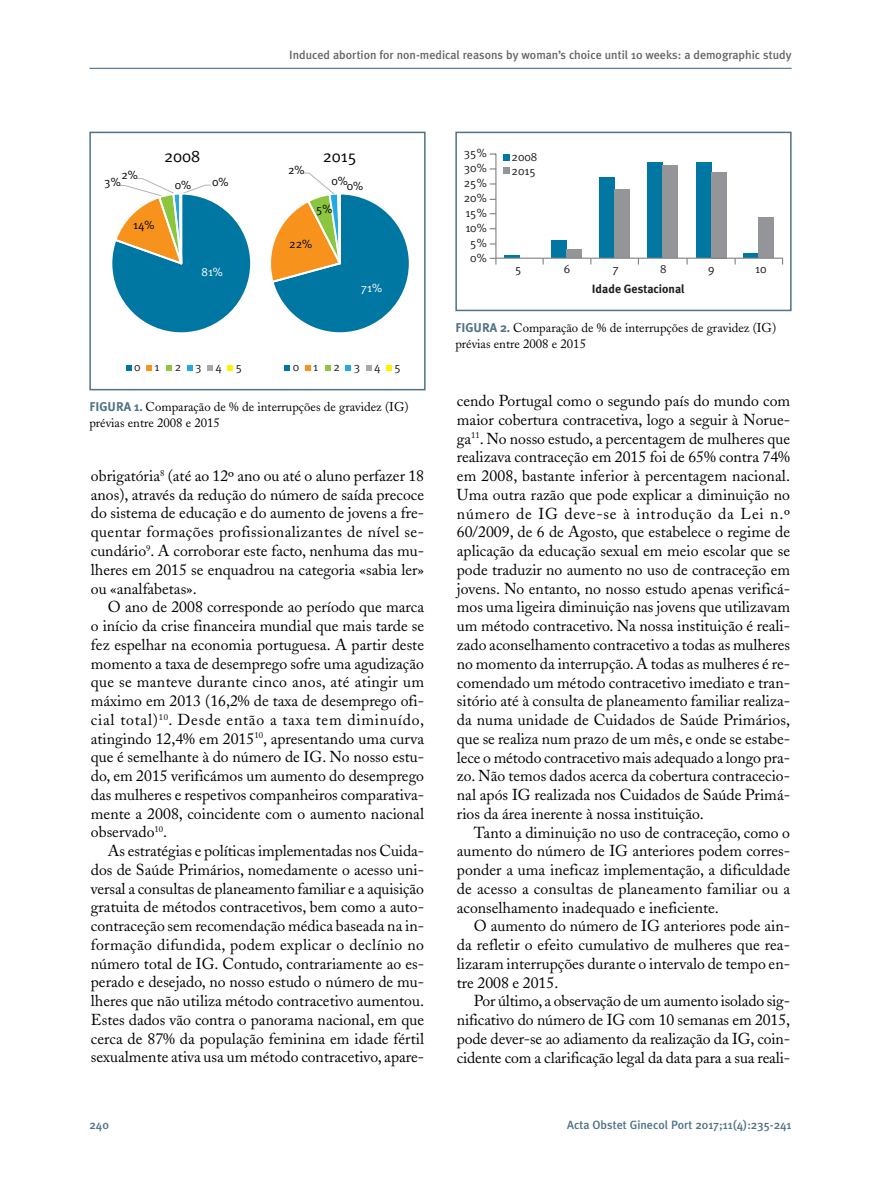
<style>
.page{position:relative;width:881px;height:1191px;background:#fff}
.page>*{position:absolute;margin:0;border:0;box-sizing:border-box;transform-origin:0 0}
.t1{font:16.8px "Meta Plus Normal";color:#040503}
.t2{font:15.75px/18.8px "Adobe Caslon";color:#000;text-align:justify}
.t3{font:12.75px/15.8px "Adobe Caslon";color:#000}
.t4{font:500 12px "Meta Plus";color:#666}
.t5{font:12px "Meta Plus Normal";color:#231f20}
.t6{font:500 12px "Meta Plus";color:#517287}
.t7{font:12px "Meta Plus Normal";color:#040503}
.t8{font:700 12px "Meta Plus";color:#231f20}
.t9{font:12px "Meta Plus Normal";color:#fff}
.s1{font-family:"Meta Plus";font-weight:700;color:#517287}
</style>
<div class="page">
<hr style="left:89px;top:68px;width:702px;height:1px;background:#517287">
<svg style="left:489px;top:153px;width:293px;height:112px"></svg>
<div style="left:455px;top:132px;width:336px;height:179px;border:2px solid #517287"></div>
<svg style="left:112px;top:178px;width:139px;height:193px"></svg>
<svg style="left:271px;top:172px;width:138px;height:199px"></svg>
<div style="left:89px;top:132px;width:336px;height:258px;border:2px solid #517287"></div>
<p class="t4" style="left:289px;top:48px;width:503px">Induced abortion for non-medical reasons by woman’s choice until 10 weeks: a demographic study</p>
<p class="t7" style="left:121px;top:168px;width:18px">2%</p>
<p class="t7" style="left:104px;top:175px;width:18px">3%</p>
<p class="t1" style="left:164px;top:147px;width:37px">2008</p>
<p class="t7" style="left:175px;top:178px;width:18px">0%</p>
<p class="t7" style="left:212px;top:175px;width:18px">0%</p>
<p class="t7" style="left:288px;top:162px;width:18px">2%</p>
<p class="t1" style="left:323px;top:147px;width:35px">2015</p>
<p class="t7" style="left:331px;top:176px;width:33px">0%0%</p>
<p class="t5" style="left:463px;top:146px;width:24px">35%</p>
<p class="t5" style="left:463px;top:161px;width:24px">30%</p>
<p class="t5" style="left:463px;top:176px;width:24px">25%</p>
<p class="t5" style="left:511px;top:150px;width:27px">2008</p>
<p class="t5" style="left:511px;top:163px;width:26px">2015</p>
<p class="t5" style="left:463px;top:191px;width:24px">20%</p>
<p class="t7" style="left:316px;top:202px;width:18px">5%</p>
<p class="t5" style="left:465px;top:205px;width:23px">15%</p>
<p class="t7" style="left:133px;top:218px;width:23px">14%</p>
<p class="t5" style="left:465px;top:220px;width:23px">10%</p>
<p class="t7" style="left:289px;top:237px;width:24px">22%</p>
<p class="t5" style="left:470px;top:236px;width:18px">5%</p>
<p class="t5" style="left:470px;top:250px;width:18px">0%</p>
<p class="t9" style="left:201px;top:265px;width:23px">81%</p>
<p class="t5" style="left:563px;top:262px;width:8px">6</p>
<p class="t5" style="left:515px;top:262px;width:8px">5</p>
<p class="t5" style="left:612px;top:262px;width:8px">7</p>
<p class="t5" style="left:660px;top:262px;width:8px">8</p>
<p class="t5" style="left:708px;top:262px;width:8px">9</p>
<p class="t5" style="left:754px;top:262px;width:13px">10</p>
<p class="t9" style="left:361px;top:281px;width:23px">71%</p>
<p class="t8" style="left:591px;top:282px;width:94px">Idade Gestacional</p>
<p class="t3" style="left:455px;top:321px;width:322px"><span class="s1">FIGURA 2.</span> Comparação de % de interrupções de gravidez (IG) prévias entre 2008 e 2015</p>
<p class="t5" style="left:293px;top:360px;width:27px">0 1</p>
<p class="t5" style="left:333px;top:360px;width:69px">2345</p>
<p class="t3" style="left:89px;top:400px;width:320px"><span class="s1">FIGURA 1.</span> Comparação de % de interrupções de gravidez (IG) prévias entre 2008 e 2015</p>
<p class="t5" style="left:134px;top:360px;width:27px">0 1</p>
<p class="t5" style="left:175px;top:360px;width:69px">2345</p>
<p class="t2" style="left:91px;top:468px;width:334px">obrigatória<sup>8</sup> (até ao 12º ano ou até o aluno perfazer 18 anos), através da redução do número de saída precoce do sistema de educação e do aumento de jovens a fre&shy;quentar formações profissionalizantes de nível se&shy;cundário<sup>9</sup>. A corroborar este facto, nenhuma das mu&shy;lheres em 2015 se enquadrou na categoria «sabia ler» ou «analfabetas».</p>
<p class="t2" style="left:91px;top:599px;width:334px;text-indent:17px">O ano de 2008 corresponde ao período que marca o início da crise financeira mundial que mais tarde se fez espelhar na economia portuguesa. A partir deste momento a taxa de desemprego sofre uma agudização que se manteve durante cinco anos, até atingir um máximo em 2013 (16,2% de taxa de desemprego ofi&shy;cial total)<sup>10</sup>. Desde então a taxa tem diminuído, atingindo 12,4% em 2015<sup>10</sup>, apresentando uma curva que é semelhante à do número de IG. No nosso estu&shy;do, em 2015 verificámos um aumento do desemprego das mulheres e respetivos companheiros comparativa&shy;mente a 2008, coincidente com o aumento nacional observado<sup>10</sup>.</p>
<p class="t2" style="left:91px;top:843px;width:334px;text-indent:17px">As estratégias e políticas implementadas nos Cuida&shy;dos de Saúde Primários, nomedamente o acesso uni&shy;versal a consultas de planeamento familiar e a aquisição gratuita de métodos contracetivos, bem como a auto&shy;contraceção sem recomendação médica baseada na in&shy;formação difundida, podem explicar o declínio no número total de IG. Contudo, contrariamente ao es&shy;perado e desejado, no nosso estudo o número de mu&shy;lheres que não utiliza método contracetivo aumentou.<br>Estes dados vão contra o panorama nacional, em que cerca de 87% da população feminina em idade fértil sexualmente ativa usa um método contracetivo, apare-</p>
<p class="t2" style="left:456px;top:393px;width:334px">cendo Portugal como o segundo país do mundo com maior cobertura contracetiva, logo a seguir à Norue&shy;ga<sup>11</sup>. No nosso estudo, a percentagem de mulheres que realizava contraceção em 2015 foi de 65% contra 74% em 2008, bastante inferior à percentagem nacional.<br>Uma outra razão que pode explicar a diminuição no número de IG deve-se à introdução da Lei n.º 60/2009, de 6 de Agosto, que estabelece o regime de aplicação da educação sexual em meio escolar que se pode traduzir no aumento no uso de contraceção em jovens. No entanto, no nosso estudo apenas verificá&shy;mos uma ligeira diminuição nas jovens que utilizavam um método contracetivo. Na nossa instituição é reali&shy;zado aconselhamento contracetivo a todas as mulheres no momento da interrupção. A todas as mulheres é re&shy;comendado um método contracetivo imediato e tran&shy;sitório até à consulta de planeamento familiar realiza&shy;da numa unidade de Cuidados de Saúde Primários, que se realiza num prazo de um mês, e onde se estabe&shy;lece o método contracetivo mais adequado a longo pra&shy;zo. Não temos dados acerca da cobertura contracecio&shy;nal após IG realizada nos Cuidados de Saúde Primá&shy;rios da área inerente à nossa instituição.</p>
<p class="t2" style="left:456px;top:824px;width:334px;text-indent:17px">Tanto a diminuição no uso de contraceção, como o aumento do número de IG anteriores podem corres&shy;ponder a uma ineficaz implementação, a dificuldade de acesso a consultas de planeamento familiar ou a aconselhamento inadequado e ineficiente.</p>
<p class="t2" style="left:456px;top:918px;width:334px;text-indent:17px">O aumento do número de IG anteriores pode ain&shy;da refletir o efeito cumulativo de mulheres que rea&shy;lizaram interrupções durante o intervalo de tempo en&shy;tre 2008 e 2015.</p>
<p class="t2" style="left:456px;top:993px;width:334px;text-indent:17px">Por último, a observação de um aumento isolado sig&shy;nificativo do número de IG com 10 semanas em 2015, pode dever-se ao adiamento da realização da IG, coin&shy;cidente com a clarificação legal da data para a sua reali-</p>
<p class="t6" style="left:89px;top:1117px;width:21px">240</p>
<p class="t6" style="left:567px;top:1117px;width:226px">Acta Obstet Ginecol Port 2017;11(4):235-241</p>
</div>
